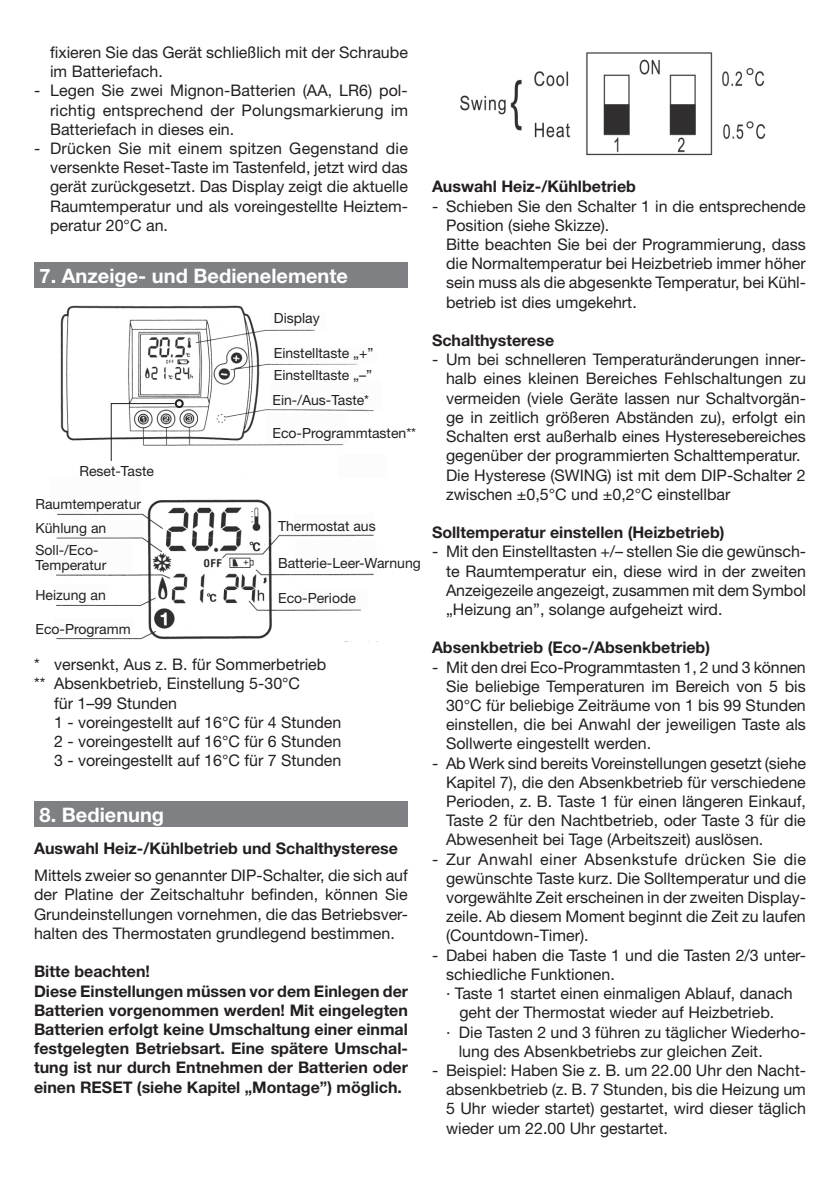
<style>
.page{position:relative;width:840px;height:1191px;background:#fff}
.page>*{position:absolute;margin:0;border:0;box-sizing:border-box;transform-origin:0 0}
.t1{font:700 20px "Helvetica Neue LT";color:#fff}
.t2{font:16px/19.2px "Helvetica Neue LT";color:#231f20;text-align:justify}
.t3{font:700 16px/19.2px "Helvetica Neue LT";color:#231f20}
.t4{font:14px/21.2px "Helvetica Neue LT";color:#231f20}
</style>
<div class="page">
<div style="left:34px;top:262px;width:374px;height:26px;background:#7e8083"></div>
<img style="left:56px;top:305px;width:318px;height:335px">
<div style="left:34px;top:801px;width:374px;height:26px;background:#7e8083"></div>
<img style="left:460px;top:52px;width:306px;height:104px">
<div style="left:175px;top:399px;width:9px;height:9px;border:2px solid #231f20;border-radius:50%"></div>
<svg style="left:110px;top:402px;width:66px;height:60px"></svg>
<p class="t2" style="left:50px;top:42px;width:359px">fixieren Sie das Gerät schließlich mit der Schraube im Batteriefach.</p>
<p class="t2" style="left:50px;top:81px;width:359px;text-indent:-16px">- Legen Sie zwei Mignon-Batterien (AA, LR6) pol&shy;richtig entsprechend der Polungsmarkierung im Batteriefach in dieses ein.</p>
<p class="t2" style="left:50px;top:138px;width:359px;text-indent:-16px">- Drücken Sie mit einem spitzen Gegenstand die versenkte Reset-Taste im Tastenfeld, jetzt wird das gerät zurückgesetzt. Das Display zeigt die aktuelle Raumtemperatur und als voreingestellte Heiztem&shy;peratur 20°C an.</p>
<p class="t1" style="left:40px;top:263px;width:310px">7. Anzeige- und Bedienelemente</p>
<p class="t4" style="left:274px;top:307px;width:47px">Display</p>
<p class="t4" style="left:274px;top:343px;width:101px">Einstelltaste „+”<br>Einstelltaste „–”</p>
<p class="t4" style="left:79px;top:460px;width:76px">Reset-Taste</p>
<p class="t4" style="left:35px;top:493px;width:107px">Raumtemperatur</p>
<p class="t4" style="left:35px;top:517px;width:72px">Kühlung an</p>
<p class="t4" style="left:35px;top:542px;width:72px;line-height:15px">Soll-/Eco-<br>Temperatur</p>
<p class="t4" style="left:35px;top:584px;width:72px">Heizung an</p>
<p class="t4" style="left:35px;top:618px;width:97px">Eco-Programm</p>
<p class="t4" style="left:272px;top:389px;width:98px">Ein-/Aus-Taste*</p>
<p class="t4" style="left:272px;top:422px;width:145px">Eco-Programmtasten**</p>
<p class="t4" style="left:278px;top:515px;width:99px">Thermostat aus</p>
<p class="t4" style="left:278px;top:552px;width:144px">Batterie-Leer-Warnung</p>
<p class="t4" style="left:278px;top:587px;width:79px">Eco-Periode</p>
<p class="t2" style="left:34px;top:654px;width:294px">* versenkt, Aus z. B. für Sommerbetrieb</p>
<p class="t2" style="left:34px;top:674px;width:267px">** Absenkbetrieb, Einstellung 5-30°C</p>
<p class="t2" style="left:54px;top:693px;width:124px">für 1–99 Stunden</p>
<p class="t2" style="left:54px;top:712px;width:289px">1 - voreingestellt auf 16°C für 4 Stunden</p>
<p class="t2" style="left:54px;top:731px;width:289px">2 - voreingestellt auf 16°C für 6 Stunden</p>
<p class="t2" style="left:54px;top:750px;width:289px">3 - voreingestellt auf 16°C für 7 Stunden</p>
<p class="t1" style="left:40px;top:802px;width:126px">8. Bedienung</p>
<p class="t3" style="left:34px;top:838px;width:365px">Auswahl Heiz-/Kühlbetrieb und Schalthysterese</p>
<p class="t2" style="left:34px;top:865px;width:375px">Mittels zweier so genannter DIP-Schalter, die sich auf der Platine der Zeitschaltuhr befinden, können Sie Grundeinstellungen vornehmen, die das Betriebsver&shy;halten des Thermostaten grundlegend bestimmen.</p>
<p class="t3" style="left:34px;top:961px;width:375px">Bitte beachten!<br>Diese Einstellungen müssen vor dem Einlegen der Batterien vorgenommen werden! Mit eingelegten Batterien erfolgt keine Umschaltung einer einmal festgelegten Betriebsart. Eine spätere Umschal&shy;tung ist nur durch Entnehmen der Batterien oder einen RESET (siehe Kapitel „Montage”) möglich.</p>
<p class="t3" style="left:432px;top:177px;width:205px">Auswahl Heiz-/Kühlbetrieb</p>
<p class="t2" style="left:446px;top:196px;width:361px;text-align:left;text-indent:-14px">- Schieben Sie den Schalter 1 in die entsprechende Position (siehe Skizze).<br>Bitte beachten Sie bei der Programmierung, dass die Normaltemperatur bei Heizbetrieb immer höher sein muss als die abgesenkte Temperatur, bei Kühl&shy;betrieb ist dies umgekehrt.</p>
<p class="t3" style="left:432px;top:330px;width:124px">Schalthysterese</p>
<p class="t2" style="left:446px;top:350px;width:361px;text-align:left;text-indent:-14px">- Um bei schnelleren Temperaturänderungen inner&shy;halb eines kleinen Bereiches Fehlschaltungen zu vermeiden (viele Geräte lassen nur Schaltvorgän&shy;ge in zeitlich größeren Abständen zu), erfolgt ein Schalten erst außerhalb eines Hysteresebereiches gegenüber der programmierten Schalttemperatur.<br>Die Hysterese (SWING) ist mit dem DIP-Schalter 2 zwischen ±0,5°C und ±0,2°C einstellbar</p>
<p class="t3" style="left:432px;top:522px;width:294px">Solltemperatur einstellen (Heizbetrieb)</p>
<p class="t2" style="left:446px;top:542px;width:361px;text-indent:-14px">- Mit den Einstelltasten +/– stellen Sie die gewünsch&shy;te Raumtemperatur ein, diese wird in der zweiten Anzeigezeile angezeigt, zusammen mit dem Symbol „Heizung an”, solange aufgeheizt wird.</p>
<p class="t3" style="left:432px;top:637px;width:279px">Absenkbetrieb (Eco-/Absenkbetrieb)</p>
<p class="t2" style="left:446px;top:657px;width:361px;text-indent:-14px">- Mit den drei Eco-Programmtasten 1, 2 und 3 können Sie beliebige Temperaturen im Bereich von 5 bis 30°C für beliebige Zeiträume von 1 bis 99 Stunden einstellen, die bei Anwahl der jeweiligen Taste als Sollwerte eingestellt werden.</p>
<p class="t2" style="left:446px;top:753px;width:361px;text-indent:-14px">- Ab Werk sind bereits Voreinstellungen gesetzt (siehe Kapitel 7), die den Absenkbetrieb für verschiedene Perioden, z. B. Taste 1 für einen längeren Einkauf, Taste 2 für den Nachtbetrieb, oder Taste 3 für die Abwesenheit bei Tage (Arbeitszeit) auslösen.</p>
<p class="t2" style="left:446px;top:849px;width:361px;text-indent:-14px">- Zur Anwahl einer Absenkstufe drücken Sie die gewünschte Taste kurz. Die Solltemperatur und die vorgewählte Zeit erscheinen in der zweiten Display&shy;zeile. Ab diesem Moment beginnt die Zeit zu laufen (Countdown-Timer).</p>
<p class="t2" style="left:432px;top:945px;width:375px">- Dabei haben die Taste 1 und die Tasten 2/3 unter-</p>
<p class="t2" style="left:446px;top:964px;width:170px">schiedliche Funktionen.</p>
<p class="t2" style="left:446px;top:983px;width:348px">· Taste 1 startet einen einmaligen Ablauf, danach</p>
<p class="t2" style="left:459px;top:1002px;width:316px">geht der Thermostat wieder auf Heizbetrieb.</p>
<p class="t2" style="left:446px;top:1022px;width:361px">· Die Tasten 2 und 3 führen zu täglicher Wiederho-</p>
<p class="t2" style="left:458px;top:1041px;width:305px">lung des Absenkbetriebs zur gleichen Zeit.</p>
<p class="t2" style="left:446px;top:1060px;width:361px;text-indent:-14px">- Beispiel: Haben Sie z. B. um 22.00 Uhr den Nacht&shy;absenkbetrieb (z. B. 7 Stunden, bis die Heizung um 5 Uhr wieder startet) gestartet, wird dieser täglich wieder um 22.00 Uhr gestartet.</p>
</div>
